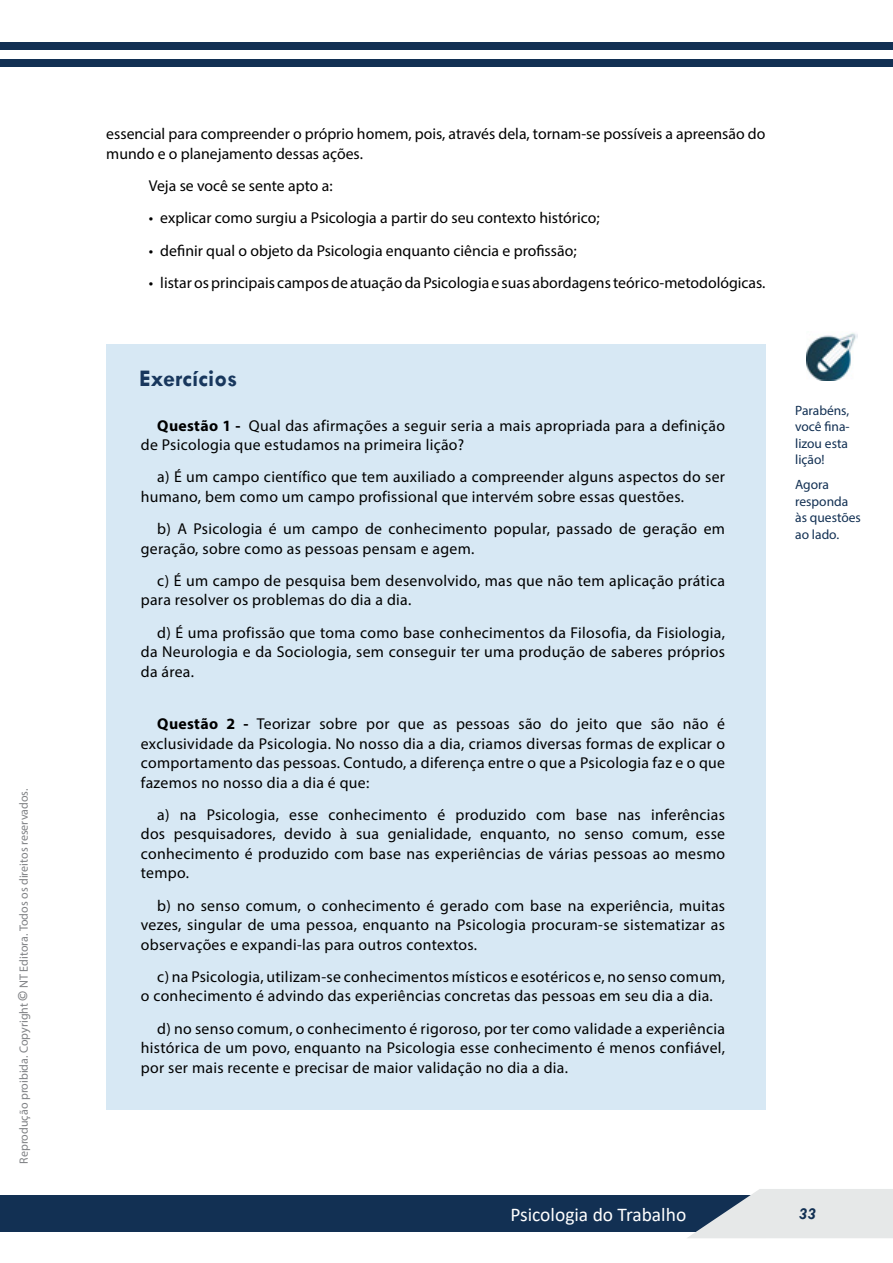
<style>
.page{position:relative;width:893px;height:1263px;background:#fff}
.page>*{position:absolute;margin:0;border:0;box-sizing:border-box;transform-origin:0 0}
.t1{font:700 24px "Tw Cen";color:#18375d}
.t2{font:19.5px "Calibri";color:#fff}
.t3{font:italic 700 16.5px "Tw Cen";color:#123053}
.t4{font:15.75px/19.5px "Myriad Pro";letter-spacing:.02em;color:#000}
.t5{font:15.75px/19.5px "Myriad Pro";color:#000}
.t6{font:13.5px/16.5px "Myriad Pro";color:#123053}
.t7{font:12px "Myriad Pro";color:#808285}
.s1{font-weight:700;font-size:15px}
.s2{font-weight:700}
</style>
<div class="page">
<div style="left:1px;top:43px;width:892px;height:7px;background:#123053"></div>
<div style="left:1px;top:59px;width:892px;height:7px;background:#123053"></div>
<div style="left:0;top:1195px;width:893px;height:37px;background:#123053"></div>
<svg style="left:687px;top:1189px;width:206px;height:49px"></svg>
<div style="left:106px;top:344px;width:659px;height:766px;background:#d7e8f4"></div>
<img style="left:806px;top:333px;width:52px;height:48px">
<p class="t7" style="left:16px;top:1164px;width:377px;rotate:-90deg">Reprodução proibida. Copyright <span class="s1">©</span> NT Editora. Todos os direitos reservados.</p>
<p class="t5" style="left:106px;top:124px;width:661px">essencial para compreender o próprio homem, pois, através dela, tornam-se possíveis a apreensão do mundo e o planejamento dessas ações.</p>
<p class="t5" style="left:149px;top:176px;width:185px">Veja se você se sente apto a:</p>
<p class="t5" style="left:149px;top:208px;width:452px">• explicar como surgiu a Psicologia a partir do seu contexto histórico;</p>
<p class="t5" style="left:149px;top:240px;width:429px">• definir qual o objeto da Psicologia enquanto ciência e profissão;</p>
<p class="t5" style="left:149px;top:273px;width:618px">• listar os principais campos de atuação da Psicologia e suas abordagens teórico-metodológicas.</p>
<h1 class="t1" style="left:139px;top:363px;width:100px">Exercícios</h1>
<p class="t4" style="left:141px;top:415px;width:586px;text-indent:17px"><span class="s2">Questão 1 -</span> Qual das afirmações a seguir seria a mais apropriada para a definição de Psicologia que estudamos na primeira lição?</p>
<p class="t4" style="left:141px;top:467px;width:586px;text-indent:17px">a) É um campo científico que tem auxiliado a compreender alguns aspectos do ser humano, bem como um campo profissional que intervém sobre essas questões.</p>
<p class="t4" style="left:141px;top:519px;width:586px;text-indent:17px">b) A Psicologia é um campo de conhecimento popular, passado de geração em geração, sobre como as pessoas pensam e agem.</p>
<p class="t4" style="left:141px;top:570px;width:586px;text-indent:17px">c) É um campo de pesquisa bem desenvolvido, mas que não tem aplicação prática para resolver os problemas do dia a dia.</p>
<p class="t4" style="left:141px;top:622px;width:586px;text-align:justify;text-indent:17px">d) É uma profissão que toma como base conhecimentos da Filosofia, da Fisiologia, da Neurologia e da Sociologia, sem conseguir ter uma produção de saberes próprios da área.</p>
<p class="t4" style="left:141px;top:714px;width:586px;text-align:justify;text-indent:17px"><span class="s2">Questão 2 -</span> Teorizar sobre por que as pessoas são do jeito que são não é exclusividade da Psicologia. No nosso dia a dia, criamos diversas formas de explicar o comportamento das pessoas. Contudo, a diferença entre o que a Psicologia faz e o que fazemos no nosso dia a dia é que:</p>
<p class="t4" style="left:141px;top:804px;width:586px;text-align:justify;text-indent:17px">a) na Psicologia, esse conhecimento é produzido com base nas inferências dos pesquisadores, devido à sua genialidade, enquanto, no senso comum, esse conhecimento é produzido com base nas experiências de várias pessoas ao mesmo tempo.</p>
<p class="t4" style="left:141px;top:895px;width:586px;text-align:justify;text-indent:17px">b) no senso comum, o conhecimento é gerado com base na experiência, muitas vezes, singular de uma pessoa, enquanto na Psicologia procuram-se sistematizar as observações e expandi-las para outros contextos.</p>
<p class="t4" style="left:141px;top:966px;width:586px;text-indent:17px">c) na Psicologia, utilizam-se conhecimentos místicos e esotéricos e, no senso comum, o conhecimento é advindo das experiências concretas das pessoas em seu dia a dia.</p>
<p class="t4" style="left:141px;top:1018px;width:586px;text-align:justify;text-indent:17px">d) no senso comum, o conhecimento é rigoroso, por ter como validade a experiência histórica de um povo, enquanto na Psicologia esse conhecimento é menos confiável, por ser mais recente e precisar de maior validação no dia a dia.</p>
<p class="t6" style="left:795px;top:401px;width:56px">Parabéns, você fina&shy;lizou esta lição!</p>
<p class="t6" style="left:795px;top:476px;width:67px">Agora responda às questões ao lado.</p>
<p class="t2" style="left:510px;top:1201px;width:177px">Psicologia do Trabalho</p>
<p class="t3" style="left:799px;top:1204px;width:19px">33</p>
</div>
